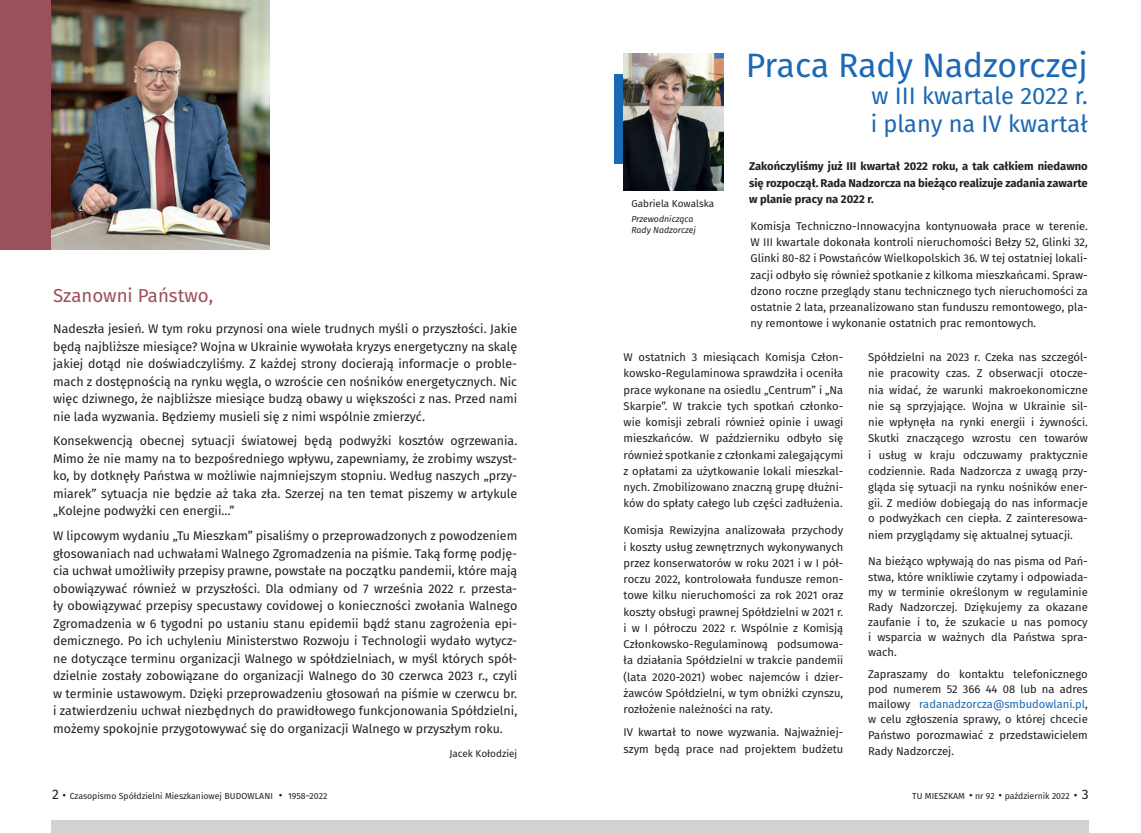
<style>
.page{position:relative;width:1141px;height:833px;background:#fff}
.page>*{position:absolute;margin:0;border:0;box-sizing:border-box;transform-origin:0 0}
.t1{font:33.75px "Fira Sans";color:#1b69b4}
.t2{font:23.75px/27.5px "Fira Sans";color:#1b69b4}
.t3{font:18.75px "Fira Sans";color:#9b515c}
.t4{font:12.5px/17.5px "Fira Sans";color:#231f20;text-align:justify}
.List_Paragraph{font:11.25px/16.2px "Fira Sans";color:#231f20;text-align:justify}
.List_Paragraph-2{font:700 11.25px/16.2px "Fira Sans";color:#231f20;text-align:justify}
.t5{font:10px "Fira Sans";color:#231f20}
.t6{font:8.75px "Fira Sans";color:#231f20}
.t7{font:italic 8.75px/11.2px "Fira Sans";color:#231f20}
.s1{color:#1b69b4}
.s2{font-size:13.75px}
.s3{font-weight:800;font-size:12.5px}
</style>
<div class="page">
<div style="left:615px;top:74px;width:93px;height:90px;background:#1b69b4"></div>
<img style="left:624px;top:53px;width:99px;height:138px">
<div style="left:0;top:0;width:237px;height:249px;background:#9b515c"></div>
<img style="left:52px;top:0;width:218px;height:249px">
<div style="left:52px;top:820px;width:1037px;height:13px;background:#d1d2d4"></div>
<p class="t3" style="left:53px;top:281px;width:162px">Szanowni Państwo,</p>
<p class="t4" style="left:53px;top:320px;width:466px">Nadeszła jesień. W tym roku przynosi ona wiele trudnych myśli o przyszłości. Jakie będą najbliższe miesiące? Wojna w Ukrainie wywołała kryzys energetyczny na skalę jakiej dotąd nie doświadczyliśmy. Z każdej strony docierają informacje o proble&shy;mach z dostępnością na rynku węgla, o wzroście cen nośników energetycznych. Nic więc dziwnego, że najbliższe miesiące budzą obawy u większości z nas. Przed nami nie lada wyzwania. Będziemy musieli się z nimi wspólnie zmierzyć.</p>
<p class="t4" style="left:53px;top:432px;width:466px">Konsekwencją obecnej sytuacji światowej będą podwyżki kosztów ogrzewania.<br>Mimo że nie mamy na to bezpośredniego wpływu, zapewniamy, że zrobimy wszyst&shy;ko, by dotknęły Państwa w możliwie najmniejszym stopniu. Według naszych „przy&shy;miarek” sytuacja nie będzie aż taka zła. Szerzej na ten temat piszemy w artykule „Kolejne podwyżki cen energii…”</p>
<p class="t4" style="left:53px;top:526px;width:466px">W lipcowym wydaniu „Tu Mieszkam” pisaliśmy o przeprowadzonych z powodzeniem głosowaniach nad uchwałami Walnego Zgromadzenia na piśmie. Taką formę podję&shy;cia uchwał umożliwiły przepisy prawne, powstałe na początku pandemii, które mają obowiązywać również w przyszłości. Dla odmiany od 7 września 2022 r. przesta&shy;ły obowiązywać przepisy specustawy covidowej o konieczności zwołania Walnego Zgromadzenia w 6 tygodni po ustaniu stanu epidemii bądź stanu zagrożenia epi&shy;demicznego. Po ich uchyleniu Ministerstwo Rozwoju i Technologii wydało wytycz&shy;ne dotyczące terminu organizacji Walnego w spółdzielniach, w myśl których spół&shy;dzielnie zostały zobowiązane do organizacji Walnego do 30 czerwca 2023 r., czyli w terminie ustawowym. Dzięki przeprowadzeniu głosowań na piśmie w czerwcu br. i zatwierdzeniu uchwał niezbędnych do prawidłowego funkcjonowania Spółdzielni, możemy spokojnie przygotowywać się do organizacji Walnego w przyszłym roku.</p>
<p class="t5" style="left:449px;top:745px;width:69px">Jacek Kołodziej</p>
<p class="t5" style="left:631px;top:196px;width:84px">Gabriela Kowalska</p>
<p class="t7" style="left:631px;top:213px;width:66px">Przewodnicząca<br>Rady Nadzorczej</p>
<p class="t1" style="left:746px;top:39px;width:344px">Praca Rady Nadzorczej</p>
<p class="t2" style="left:871px;top:82px;width:219px">w III kwartale 2022 r. i plany na IV kwartał</p>
<p class="List_Paragraph-2" style="left:749px;top:157px;width:340px">Zakończyliśmy już III kwartał 2022 roku, a tak całkiem niedawno się rozpoczął. Rada Nadzorcza na bieżąco realizuje zadania zawarte w planie pracy na 2022 r.</p>
<p class="List_Paragraph" style="left:751px;top:217px;width:339px">Komisja Techniczno-Innowacyjna kontynuowała prace w terenie.<br>W III kwartale dokonała kontroli nieruchomości Bełzy 52, Glinki 32, Glinki 80-82 i Powstańców Wielkopolskich 36. W tej ostatniej lokali&shy;zacji odbyło się również spotkanie z kilkoma mieszkańcami. Spraw&shy;dzono roczne przeglądy stanu technicznego tych nieruchomości za ostatnie 2 lata, przeanalizowano stan funduszu remontowego, pla&shy;ny remontowe i wykonanie ostatnich prac remontowych.</p>
<p class="List_Paragraph" style="left:624px;top:349px;width:221px">W ostatnich 3 miesiącach Komisja Człon&shy;kowsko-Regulaminowa sprawdziła i oceniła prace wykonane na osiedlu „Centrum” i „Na Skarpie”. W trakcie tych spotkań członko&shy;wie komisji zebrali również opinie i uwagi mieszkańców. W październiku odbyło się również spotkanie z członkami zalegającymi z opłatami za użytkowanie lokali mieszkal&shy;nych. Zmobilizowano znaczną grupę dłużni&shy;ków do spłaty całego lub części zadłużenia.</p>
<p class="List_Paragraph" style="left:624px;top:522px;width:221px">Komisja Rewizyjna analizowała przychody i koszty usług zewnętrznych wykonywanych przez konserwatorów w roku 2021 i w I pół&shy;roczu 2022, kontrolowała fundusze remon&shy;towe kilku nieruchomości za rok 2021 oraz koszty obsługi prawnej Spółdzielni w 2021 r. i w I półroczu 2022 r. Wspólnie z Komisją Członkowsko-Regulaminową podsumowa&shy;ła działania Spółdzielni w trakcie pandemii (lata 2020-2021) wobec najemców i dzier&shy;żawców Spółdzielni, w tym obniżki czynszu, rozłożenie należności na raty.</p>
<p class="List_Paragraph" style="left:624px;top:724px;width:221px">IV kwartał to nowe wyzwania. Najważniej&shy;szym będą prace nad projektem budżetu</p>
<p class="List_Paragraph" style="left:868px;top:349px;width:221px">Spółdzielni na 2023 r. Czeka nas szczegól&shy;nie pracowity czas. Z obserwacji otocze&shy;nia widać, że warunki makroekonomiczne nie są sprzyjające. Wojna w Ukrainie sil&shy;nie wpłynęła na rynki energii i żywności.<br>Skutki znaczącego wzrostu cen towarów i usług w kraju odczuwamy praktycznie codziennie. Rada Nadzorcza z uwagą przy&shy;gląda się sytuacji na rynku nośników ener&shy;gii. Z mediów dobiegają do nas informacje</p>
<p class="List_Paragraph" style="left:868px;top:510px;width:221px">o podwyżkach cen ciepła. Z zainteresowa&shy;niem przyglądamy się aktualnej sytuacji.</p>
<p class="List_Paragraph" style="left:868px;top:554px;width:221px;line-height:15px">Na bieżąco wpływają do nas pisma od Pań&shy;stwa, które wnikliwie czytamy i odpowiada&shy;my w terminie określonym w regulaminie Rady Nadzorczej. Dziękujemy za okazane zaufanie i to, że szukacie u nas pomocy i wsparcia w ważnych dla Państwa spra&shy;wach.</p>
<p class="List_Paragraph" style="left:868px;top:666px;width:221px;line-height:15px">Zapraszamy do kontaktu telefonicznego pod numerem 52 366 44 08 lub na adres mailowy <span class="s1">radanadzorcza@smbudowlani.pl</span>, w celu zgłoszenia sprawy, o której chcecie</p>
<p class="List_Paragraph" style="left:868px;top:726px;width:221px">Państwo porozmawiać z przedstawicielem<br>Rady Nadzorczej.</p>
<p class="t6" style="left:52px;top:789px;width:277px"><span class="s2">2</span> <span class="s3">⋅</span> Czasopismo Spółdzielni Mieszkaniowej BUDOWLANI <span class="s3">⋅</span> 1958–2022</p>
<p class="t6" style="left:912px;top:789px;width:178px">TU MIESZKAM <span class="s3">⋅</span> nr 92 <span class="s3">⋅</span> październik 2022 <span class="s3">⋅</span> <span class="s2">3</span></p>
</div>
